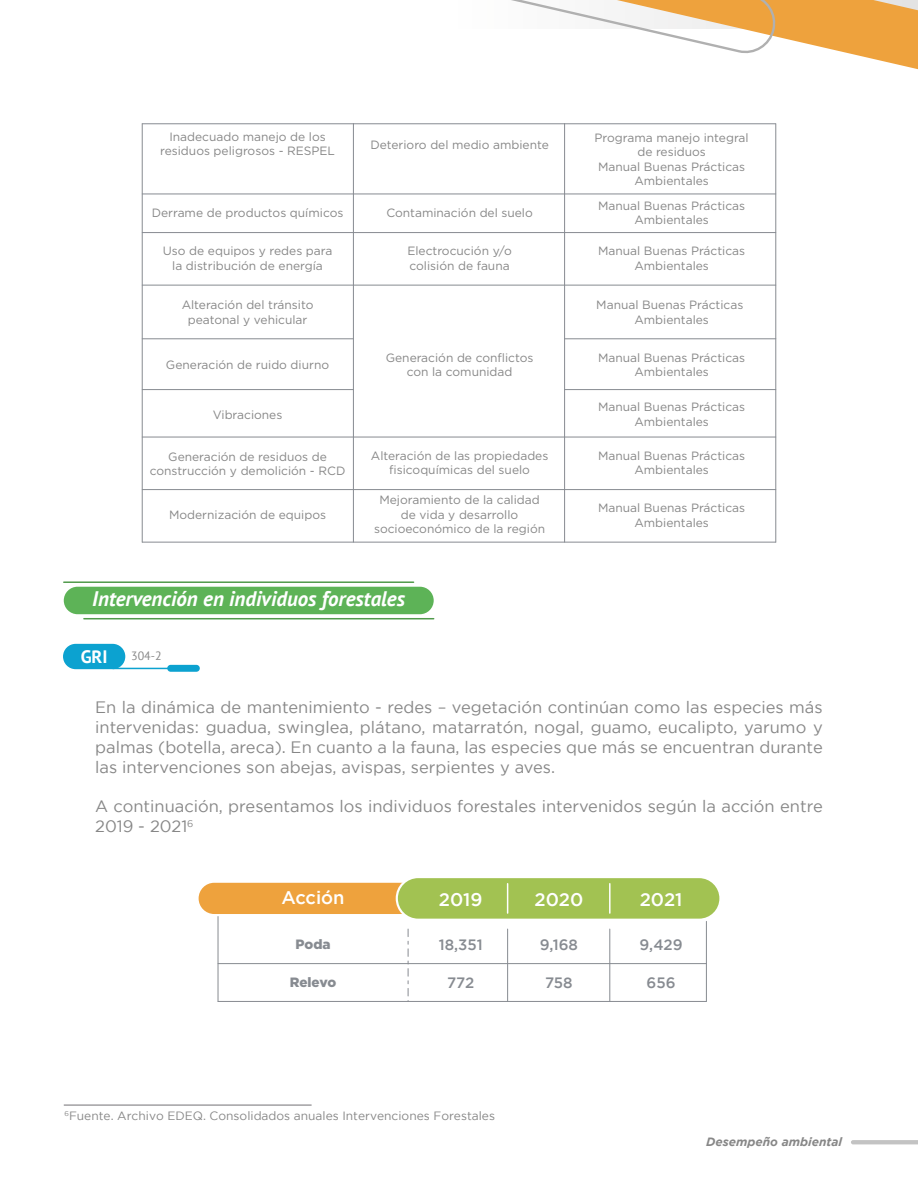
<style>
.page{position:relative;width:918px;height:1188px;background:#fff}
.page>*{position:absolute;margin:0;border:0;box-sizing:border-box;transform-origin:0 0}
.t1{font:italic 700 21px "PT Sans";color:#fff}
.t2{font:500 18.3px "Gotham";color:#fff}
.t3{font:700 18px "PT Sans";color:#fff}
.t4{font:16.5px/19.8px "Gotham";color:#878787;text-align:justify}
.t5{font:500 15px "Gotham";color:#878b91}
.t6{font:900 13.5px "Gotham";letter-spacing:-.005em;color:#878b91}
.t7{font:12px/14.4px "Gotham";color:#878787;text-align:center}
.t8{font:italic 700 12px "Gotham";color:#878787}
.t9{font:12px "PT Sans";color:#878787}
</style>
<div class="page">
<svg style="left:511px;top:0;width:407px;height:70px"></svg>
<svg style="left:851px;top:1140px;width:67px;height:4px"></svg>
<hr style="left:775px;top:124px;width:1px;height:418px;background:#878b91">
<hr style="left:142px;top:124px;width:1px;height:418px;background:#878b91">
<hr style="left:353px;top:124px;width:1px;height:418px;background:#878b91">
<hr style="left:564px;top:124px;width:1px;height:418px;background:#878b91">
<hr style="left:142px;top:123px;width:634px;height:1px;background:#878b91">
<hr style="left:142px;top:194px;width:634px;height:1px;background:#878b91">
<hr style="left:142px;top:232px;width:634px;height:1px;background:#878b91">
<hr style="left:142px;top:285px;width:634px;height:1px;background:#878b91">
<hr style="left:142px;top:338px;width:211px;height:1px;background:#878b91">
<hr style="left:142px;top:389px;width:211px;height:1px;background:#878b91">
<hr style="left:565px;top:338px;width:211px;height:1px;background:#878b91">
<hr style="left:565px;top:389px;width:211px;height:1px;background:#878b91">
<hr style="left:142px;top:437px;width:634px;height:1px;background:#878b91">
<hr style="left:142px;top:489px;width:634px;height:1px;background:#878b91">
<hr style="left:142px;top:542px;width:634px;height:1px;background:#878b91">
<div style="left:64px;top:587px;width:370px;height:27px;background:#5db357;border-radius:14px"></div>
<hr style="left:64px;top:581px;width:350px;height:2px;background:#509a4b">
<hr style="left:84px;top:618px;width:350px;height:1px;background:#509a4b">
<div style="left:64px;top:645px;width:61px;height:23px;background:#0ca2d0;border-radius:12px"></div>
<div style="left:63px;top:644px;width:62px;height:25px;border:2px solid #0ca2d0;border-radius:12px"></div>
<hr style="left:113px;top:668px;width:55px;height:1px;background:#0ca2d0">
<div style="left:168px;top:666px;width:31px;height:5px;background:#0ca2d0;border-radius:3px"></div>
<div style="left:167px;top:665px;width:33px;height:7px;border:2px solid #0ca2d0;border-radius:3px"></div>
<hr style="left:218px;top:914px;width:1px;height:87px;background:#878b91">
<svg style="left:198px;top:878px;width:522px;height:43px;background:#c6c368"></svg>
<hr style="left:609px;top:884px;width:2px;height:29px;background:#fff">
<hr style="left:609px;top:929px;width:1px;height:72px;background:#878b91">
<hr style="left:507px;top:929px;width:1px;height:72px;background:#878b91">
<hr style="left:218px;top:963px;width:488px;height:1px;background:#878b91">
<hr style="left:218px;top:1001px;width:488px;height:1px;background:#878b91">
<svg style="left:408px;top:929px;width:1px;height:72px"></svg>
<hr style="left:706px;top:921px;width:1px;height:80px;background:#878b91">
<hr style="left:64px;top:1105px;width:248px;height:1px;background:#727174">
<p class="t7" style="left:160px;top:129px;width:176px">Inadecuado manejo de los residuos peligrosos - RESPEL</p>
<p class="t7" style="left:370px;top:137px;width:180px">Deterioro del medio ambiente</p>
<p class="t7" style="left:595px;top:130px;width:156px">Programa manejo integral de residuos<br>Manual Buenas Prácticas<br>Ambientales</p>
<p class="t7" style="left:152px;top:206px;width:193px">Derrame de productos químicos</p>
<p class="t7" style="left:386px;top:206px;width:148px">Contaminación del suelo</p>
<p class="t7" style="left:598px;top:198px;width:149px">Manual Buenas Prácticas<br>Ambientales</p>
<p class="t7" style="left:163px;top:244px;width:171px">Uso de equipos y redes para la distribución de energía</p>
<p class="t7" style="left:407px;top:244px;width:106px;text-align:left">Electrocución y/o colisión de fauna</p>
<p class="t7" style="left:598px;top:244px;width:149px">Manual Buenas Prácticas<br>Ambientales</p>
<p class="t7" style="left:182px;top:298px;width:133px">Alteración del tránsito peatonal y vehicular</p>
<p class="t7" style="left:596px;top:298px;width:149px">Manual Buenas Prácticas<br>Ambientales</p>
<p class="t7" style="left:166px;top:357px;width:165px">Generación de ruido diurno</p>
<p class="t7" style="left:598px;top:350px;width:149px">Manual Buenas Prácticas<br>Ambientales</p>
<p class="t7" style="left:386px;top:350px;width:149px">Generación de conflictos con la comunidad</p>
<p class="t7" style="left:213px;top:407px;width:71px">Vibraciones</p>
<p class="t7" style="left:598px;top:400px;width:149px">Manual Buenas Prácticas<br>Ambientales</p>
<p class="t7" style="left:150px;top:449px;width:197px">Generación de residuos de construcción y demolición - RCD</p>
<p class="t7" style="left:371px;top:448px;width:179px">Alteración de las propiedades fisicoquímicas del suelo</p>
<p class="t7" style="left:598px;top:448px;width:149px">Manual Buenas Prácticas<br>Ambientales</p>
<p class="t7" style="left:169px;top:507px;width:159px">Modernización de equipos</p>
<p class="t7" style="left:374px;top:493px;width:173px">Mejoramiento de la calidad de vida y desarrollo socioeconómico de la región</p>
<p class="t7" style="left:598px;top:500px;width:149px">Manual Buenas Prácticas<br>Ambientales</p>
<h1 class="t1" style="left:92px;top:585px;width:314px">Intervención en individuos forestales</h1>
<h3 class="t3" style="left:81px;top:645px;width:28px">GRI</h3>
<p class="t9" style="left:131px;top:648px;width:32px">304-2</p>
<p class="t4" style="left:95px;top:697px;width:729px">En la dinámica de mantenimiento - redes – vegetación continúan como las especies más intervenidas: guadua, swinglea, plátano, matarratón, nogal, guamo, eucalipto, yarumo y palmas (botella, areca). En cuanto a la fauna, las especies que más se encuentran durante las intervenciones son abejas, avispas, serpientes y aves.</p>
<h3 class="t4" style="left:95px;top:796px;width:729px">A continuación, presentamos los individuos forestales intervenidos según la acción entre<br>2019 - 2021<sup>6</sup></h3>
<h2 class="t2" style="left:281px;top:888px;width:65px">Acción</h2>
<h2 class="t2" style="left:439px;top:890px;width:45px">2019</h2>
<h2 class="t2" style="left:535px;top:890px;width:50px">2020</h2>
<h2 class="t2" style="left:640px;top:890px;width:44px">2021</h2>
<p class="t5" style="left:439px;top:936px;width:45px">18,351</p>
<p class="t5" style="left:540px;top:936px;width:40px">9,168</p>
<p class="t5" style="left:447px;top:974px;width:29px">772</p>
<p class="t6" style="left:295px;top:935px;width:37px">Poda</p>
<p class="t5" style="left:640px;top:936px;width:44px">9,429</p>
<p class="t5" style="left:647px;top:974px;width:31px">656</p>
<p class="t6" style="left:290px;top:973px;width:48px">Relevo</p>
<p class="t5" style="left:545px;top:974px;width:29px">758</p>
<p class="t7" style="left:65px;top:1108px;width:432px"><sup>6</sup>Fuente. Archivo EDEQ. Consolidados anuales Intervenciones Forestales</p>
<p class="t8" style="left:706px;top:1135px;width:138px">Desempeño ambiental</p>
</div>
